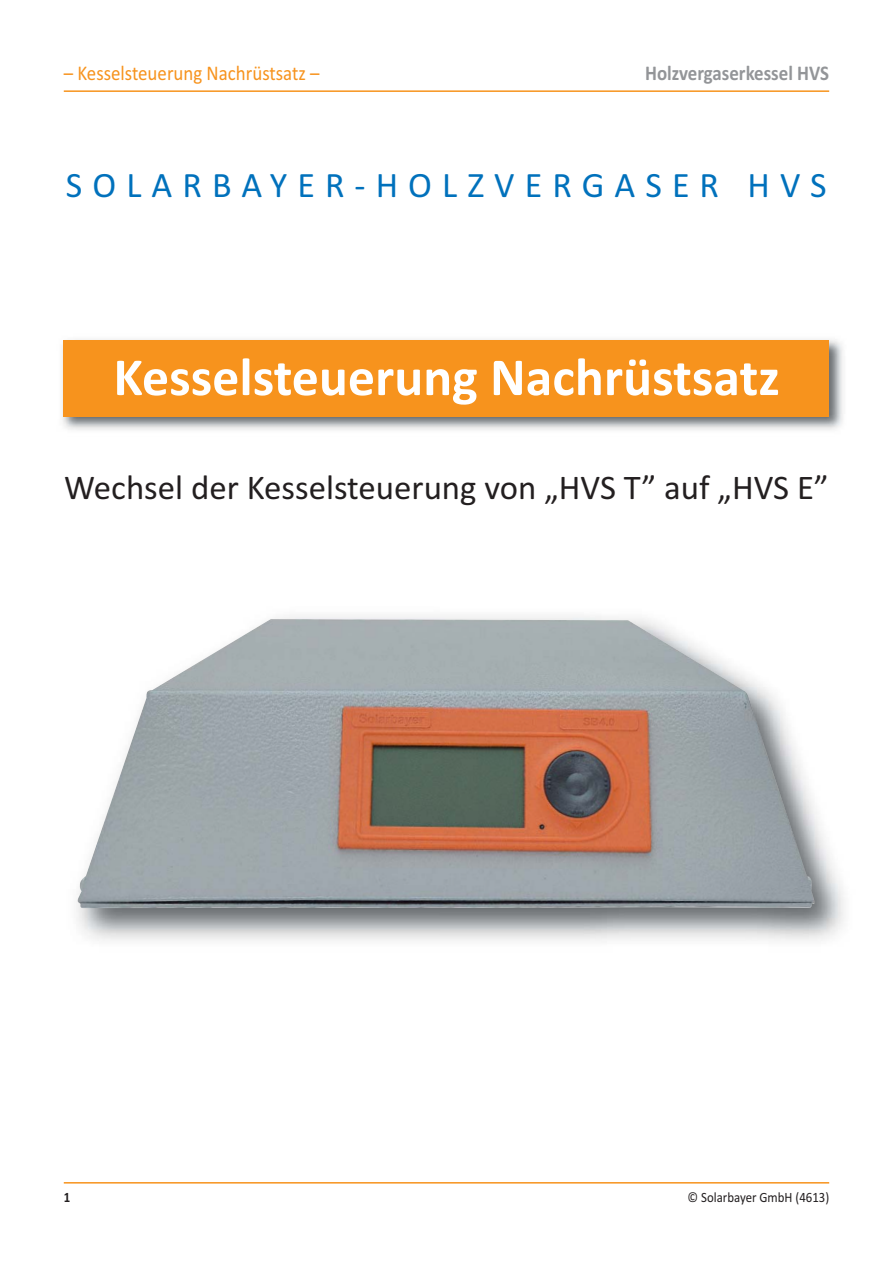
<style>
.page{position:relative;width:893px;height:1263px;background:#fff}
.page>*{position:absolute;margin:0;border:0;box-sizing:border-box;transform-origin:0 0}
.t1{font:700 54px "Calibri";color:#fff}
.t2{font:36px "Calibri";letter-spacing:.28em;color:#0071bc}
.t3{font:34.8px "Calibri";color:#231f20}
.t4{font:21px "Calibri";color:#f7931d;scale:.9 1}
.t5{font:700 21px "Calibri";color:#939598;scale:.9 1}
.t6{font:14.25px "Calibri";color:#231f20;scale:.9 1}
.t7{font:700 14.25px "Calibri";color:#231f20;scale:.9 1}
</style>
<div class="page">
<img style="left:62px;top:339px;width:781px;height:91px">
<div style="left:64px;top:340px;width:765px;height:77px;background:#f7931d"></div>
<hr style="left:64px;top:90px;width:765px;height:2px;background:#f7931d">
<hr style="left:64px;top:1182px;width:765px;height:2px;background:#f7931d">
<img style="left:77px;top:619px;width:738px;height:289px">
<p class="t4" style="left:64px;top:65px;width:286px">– Kesselsteuerung Nachrüstsatz –</p>
<p class="t5" style="left:645px;top:65px;width:206px">Holzvergaserkessel HVS</p>
<p class="t2" style="left:66px;top:173px;width:762px">SOLARBAYER-HOLZVERGASER HVS</p>
<h1 class="t1" style="left:113px;top:358px;width:668px">Kesselsteuerung Nachrüstsatz</h1>
<p class="t3" style="left:64px;top:476px;width:766px">Wechsel der Kesselsteuerung von „HVS T” auf „HVS E”</p>
<p class="t7" style="left:64px;top:1192px;width:9px">1</p>
<p class="t6" style="left:687px;top:1192px;width:159px">© Solarbayer GmbH (4613)</p>
</div>
